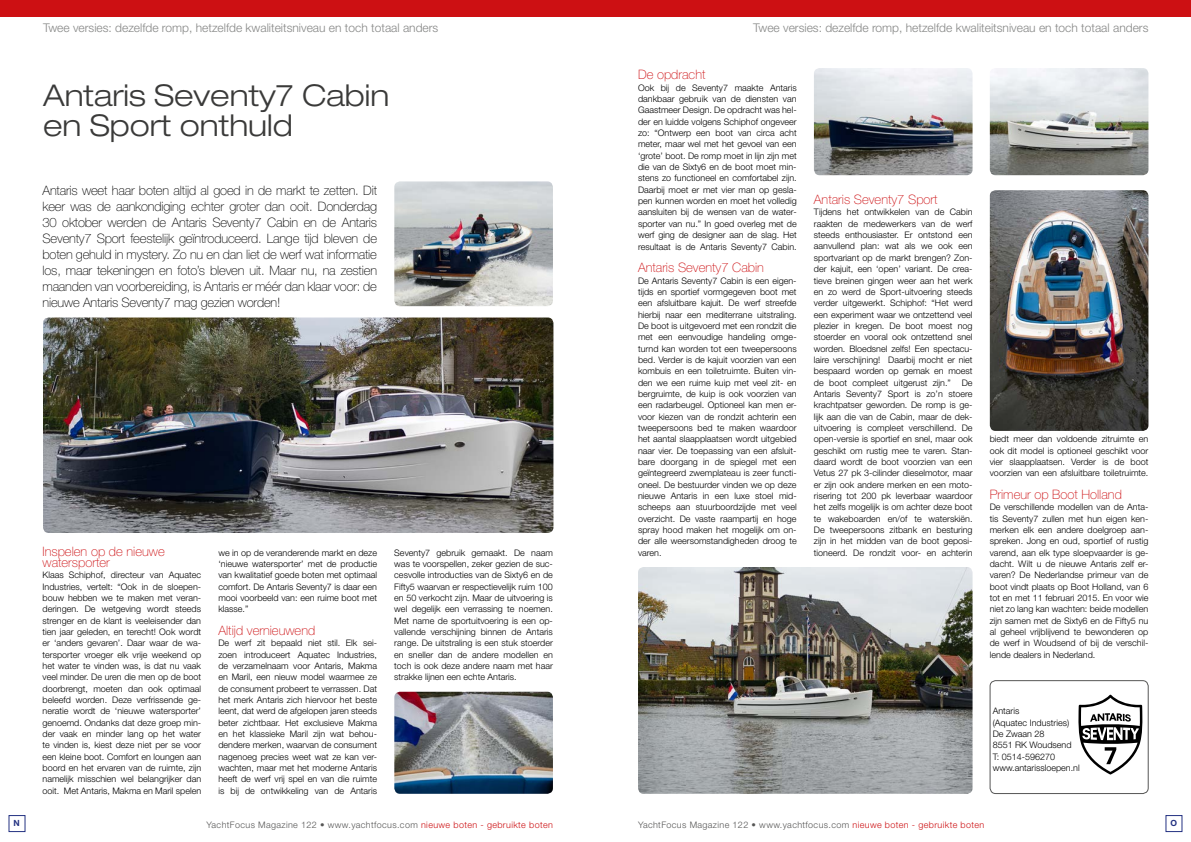
<style>
.page{position:relative;width:1191px;height:842px;background:#fff}
.page>*{position:absolute;margin:0;border:0;box-sizing:border-box;transform-origin:0 0}
.t1{font:300 expanded 30px/30px "Helvetica Neue";color:#3a3a39}
.t2{font:100 13px/16px "Helvetica Neue";letter-spacing:-.015em;color:#000;text-align:justify}
.t3{font:100 13px/11.3px "Helvetica Neue";color:#cd1013}
.t4{font:300 12px "Helvetica Neue";color:#868786}
.t5{font:300 9px/11.3px "Helvetica Neue";color:#000;text-align:justify}
.t6{font:300 9px "Helvetica Neue";letter-spacing:.04em;color:#565655}
.t7{font:700 8.5px "Helvetica Neue";color:#243282}
.s1{color:#cd1013}
</style>
<div class="page">
<div style="left:0;top:0;width:1191px;height:17px;background:#cd1013"></div>
<img style="left:43px;top:317px;width:510px;height:216px">
<div style="left:989px;top:680px;width:159px;height:114px;border:1px solid #565655;border-radius:6px"></div>
<img style="left:394px;top:181px;width:159px;height:125px">
<img style="left:638px;top:567px;width:334px;height:227px">
<img style="left:814px;top:68px;width:158px;height:107px">
<img style="left:394px;top:692px;width:159px;height:102px">
<img style="left:989px;top:68px;width:159px;height:107px">
<img style="left:989px;top:190px;width:159px;height:241px">
<svg style="left:1078px;top:695px;width:64px;height:79px"></svg>
<div style="left:1165px;top:815px;width:17px;height:17px;background:#fff;border:1px solid #243282"></div>
<div style="left:9px;top:815px;width:17px;height:17px;background:#fff;border:1px solid #243282"></div>
<h3 class="t4" style="left:43px;top:21px;width:397px">Twee versies: dezelfde romp, hetzelfde kwaliteitsniveau en toch totaal anders</h3>
<h3 class="t4" style="left:753px;top:21px;width:397px">Twee versies: dezelfde romp, hetzelfde kwaliteitsniveau en toch totaal anders</h3>
<h1 class="t1" style="left:43px;top:79px;width:348px">Antaris Seventy7 Cabin en Sport onthuld</h1>
<p class="t2" style="left:43px;top:182px;width:336px">Antaris weet haar boten altijd al goed in de markt te zetten. Dit keer was de aankondiging echter groter dan ooit. Donderdag 30 oktober werden de Antaris Seventy7 Cabin en de Antaris Seventy7 Sport feestelijk geïntroduceerd. Lange tijd bleven de boten gehuld in mystery. Zo nu en dan liet de werf wat informatie los, maar tekeningen en foto’s bleven uit. Maar nu, na zestien maanden van voorbereiding, is Antaris er méér dan klaar voor: de nieuwe Antaris Seventy7 mag gezien worden!</p>
<h2 class="t3" style="left:43px;top:545px;width:124px">Inspelen op de nieuwe watersporter</h2>
<p class="t5" style="left:43px;top:569px;width:160px">Klaas Schiphof, directeur van Aquatec Industries, vertelt: “Ook in de sloepen&shy;bouw hebben we te maken met veran&shy;deringen. De wetgeving wordt steeds strenger en de klant is veeleisender dan tien jaar geleden, en terecht! Ook wordt er ‘anders gevaren’. Daar waar de wa&shy;tersporter vroeger elk vrije weekend op het water te vinden was, is dat nu vaak veel minder. De uren die men op de boot doorbrengt, moeten dan ook optimaal beleefd worden. Deze verfrissende ge&shy;neratie wordt de ‘nieuwe watersporter’ genoemd. Ondanks dat deze groep min&shy;der vaak en minder lang op het water te vinden is, kiest deze niet per se voor een kleine boot. Comfort en loungen aan boord en het ervaren van de ruimte, zijn namelijk misschien wel belangrijker dan ooit. Met Antaris, Makma en Maril spelen</p>
<p class="t5" style="left:218px;top:547px;width:160px">we in op de veranderende markt en deze ‘nieuwe watersporter’ met de productie van kwalitatief goede boten met optimaal comfort. De Antaris Seventy7 is daar een mooi voorbeeld van: een ruime boot met klasse.”</p>
<h2 class="t3" style="left:218px;top:625px;width:98px">Altijd vernieuwend</h2>
<p class="t5" style="left:218px;top:637px;width:160px">De werf zit bepaald niet stil. Elk sei&shy;zoen introduceert Aquatec Industries, de verzamelnaam voor Antaris, Makma en Maril, een nieuw model waarmee ze de consument probeert te verrassen. Dat het merk Antaris zich hiervoor het beste leent, dat werd de afgelopen jaren steeds beter zichtbaar. Het exclusieve Makma en het klassieke Maril zijn wat behou&shy;dendere merken, waarvan de consument nagenoeg precies weet wat ze kan ver&shy;wachten, maar met het moderne Antaris heeft de werf vrij spel en van die ruimte is bij de ontwikkeling van de Antaris</p>
<p class="t5" style="left:394px;top:547px;width:160px">Seventy7 gebruik gemaakt. De naam was te voorspellen, zeker gezien de suc&shy;cesvolle introducties van de Sixty6 en de Fifty5 waarvan er respectievelijk ruim 100 en 50 verkocht zijn. Maar de uitvoering is wel degelijk een verrassing te noemen.<br>Met name de sportuitvoering is een op&shy;vallende verschijning binnen de Antaris range. De uitstraling is een stuk stoerder en sneller dan de andere modellen en toch is ook deze andere naam met haar strakke lijnen een echte Antaris.</p>
<h2 class="t3" style="left:638px;top:69px;width:69px">De opdracht</h2>
<p class="t5" style="left:638px;top:82px;width:160px">Ook bij de Seventy7 maakte Antaris dankbaar gebruik van de diensten van Gaastmeer Design. De opdracht was hel&shy;der en luidde volgens Schiphof ongeveer zo: “Ontwerp een boot van circa acht meter, maar wel met het gevoel van een ‘grote’ boot. De romp moet in lijn zijn met die van de Sixty6 en de boot moet min&shy;stens zo functioneel en comfortabel zijn.<br>Daarbij moet er met vier man op gesla&shy;pen kunnen worden en moet het volledig aansluiten bij de wensen van de water&shy;sporter van nu.” In goed overleg met de werf ging de designer aan de slag. Het resultaat is de Antaris Seventy7 Cabin.</p>
<h2 class="t3" style="left:638px;top:262px;width:127px">Antaris Seventy7 Cabin</h2>
<p class="t5" style="left:638px;top:274px;width:160px">De Antaris Seventy7 Cabin is een eigen&shy;tijds en sportief vormgegeven boot met een afsluitbare kajuit. De werf streefde hierbij naar een mediterrane uitstraling.<br>De boot is uitgevoerd met een rondzit die met een eenvoudige handeling omge&shy;turnd kan worden tot een tweepersoons bed. Verder is de kajuit voorzien van een kombuis en een toiletruimte. Buiten vin&shy;den we een ruime kuip met veel zit- en bergruimte, de kuip is ook voorzien van een radarbeugel. Optioneel kan men er&shy;voor kiezen van de rondzit achterin een tweepersoons bed te maken waardoor het aantal slaapplaatsen wordt uitgebied naar vier. De toepassing van een afsluit&shy;bare doorgang in de spiegel met een geïntegreerd zwemplateau is zeer functi&shy;oneel. De bestuurder vinden we op deze nieuwe Antaris in een luxe stoel mid&shy;scheeps aan stuurboordzijde met veel overzicht. De vaste raampartij en hoge spray hood maken het mogelijk om on&shy;der alle weersomstandigheden droog te varen.</p>
<h2 class="t3" style="left:814px;top:194px;width:125px">Antaris Seventy7 Sport</h2>
<p class="t5" style="left:814px;top:206px;width:160px">Tijdens het ontwikkelen van de Cabin raakten de medewerkers van de werf steeds enthousiaster. Er ontstond een aanvullend plan: wat als we ook een sportvariant op de markt brengen? Zon&shy;der kajuit, een ‘open’ variant. De crea&shy;tieve breinen gingen weer aan het werk en zo werd de Sport-uitvoering steeds verder uitgewerkt. Schiphof: “Het werd een experiment waar we ontzettend veel plezier in kregen. De boot moest nog stoerder en vooral ook ontzettend snel worden. Bloedsnel zelfs! Een spectacu&shy;laire verschijning! Daarbij mocht er niet bespaard worden op gemak en moest de boot compleet uitgerust zijn.” De Antaris Seventy7 Sport is zo’n stoere krachtpatser geworden. De romp is ge&shy;lijk aan die van de Cabin, maar de dek&shy;uitvoering is compleet verschillend. De open-versie is sportief en snel, maar ook geschikt om rustig mee te varen. Stan&shy;daard wordt de boot voorzien van een Vetus 27 pk 3-cilinder dieselmotor, maar er zijn ook andere merken en een moto&shy;risering tot 200 pk leverbaar waardoor het zelfs mogelijk is om achter deze boot te wakeboarden en/of te waterskiën.<br>De tweepersoons zitbank en besturing zijn in het midden van de boot geposi&shy;tioneerd. De rondzit voor- en achterin</p>
<p class="t5" style="left:989px;top:433px;width:160px">biedt meer dan voldoende zitruimte en ook dit model is optioneel geschikt voor vier slaapplaatsen. Verder is de boot voorzien van een afsluitbare toiletruimte.</p>
<h2 class="t3" style="left:989px;top:489px;width:134px">Primeur op Boot Holland</h2>
<p class="t5" style="left:989px;top:501px;width:160px">De verschillende modellen van de Anta&shy;tis Seventy7 zullen met hun eigen ken&shy;merken elk een andere doelgroep aan&shy;spreken. Jong en oud, sportief of rustig varend, aan elk type sloepvaarder is ge&shy;dacht. Wilt u de nieuwe Antaris zelf er&shy;varen? De Nederlandse primeur van de boot vindt plaats op Boot Holland, van 6 tot en met 11 februari 2015. En voor wie niet zo lang kan wachten: beide modellen zijn samen met de Sixty6 en de Fifty5 nu al geheel vrijblijvend te bewonderen op de werf in Woudsend of bij de verschil&shy;lende dealers in Nederland.</p>
<p class="t5" style="left:992px;top:705px;width:89px;text-align:left">Antaris<br>(Aquatec Industries)<br>De Zwaan 28<br>8551 RK Woudsend<br>T: 0514-596270 www.antarissloepen.nl</p>
<p class="t7" style="left:14px;top:818px;width:8px">N</p>
<p class="t7" style="left:1170px;top:818px;width:8px">O</p>
<p class="t6" style="left:207px;top:819px;width:348px">YachtFocus Magazine 122 • www.yachtfocus.com <span class="s1">nieuwe boten - gebruikte boten</span></p>
<p class="t6" style="left:638px;top:819px;width:348px">YachtFocus Magazine 122 • www.yachtfocus.com <span class="s1">nieuwe boten - gebruikte boten</span></p>
</div>
